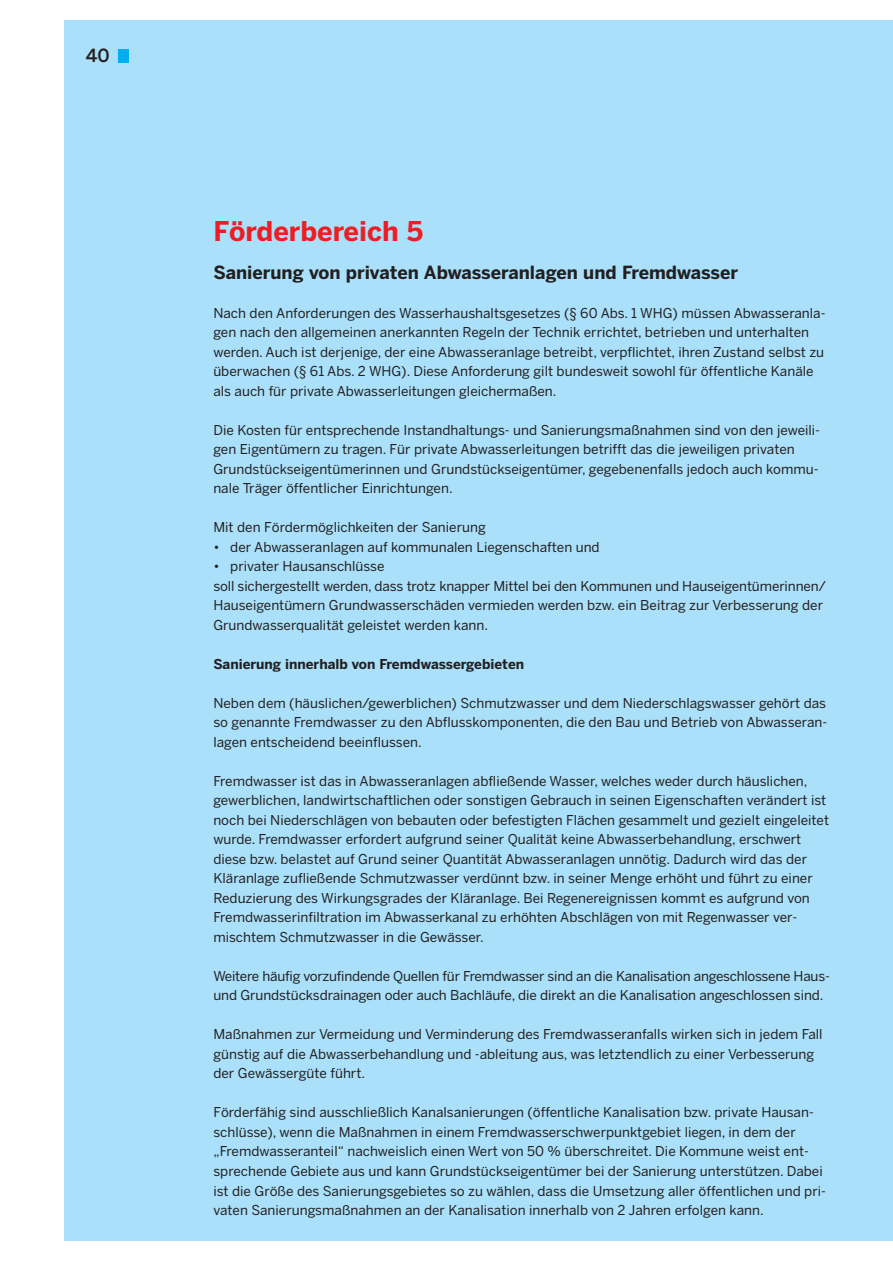
<style>
.page{position:relative;width:893px;height:1262px;background:#fff}
.page>*{position:absolute;margin:0;border:0;box-sizing:border-box;transform-origin:0 0}
.t1{font:700 27px "Benton Sans";color:#ee1d23}
.t2{font:700 18px "Benton Sans";color:#231f20}
.t3{font:500 18px "Benton Sans";color:#231f20}
.t4{font:13.5px/19.5px "Benton Sans";color:#231f20}
.t5{font:700 13.5px "Benton Sans";color:#231f20}
</style>
<div class="page">
<div style="left:64px;top:20px;width:828px;height:1220px;background:#aae0f9"></div>
<div style="left:118px;top:49px;width:10px;height:13px;background:#00aeef"></div>
<h2 class="t3" style="left:86px;top:49px;width:25px">40</h2>
<h1 class="t1" style="left:213px;top:221px;width:211px">Förderbereich 5</h1>
<h2 class="t2" style="left:213px;top:265px;width:526px">Sanierung von privaten Abwasseranlagen und Fremdwasser</h2>
<p class="t4" style="left:213px;top:304px;width:613px">Nach den Anforderungen des Wasserhaushaltsgesetzes (§ 60 Abs. 1 WHG) müssen Abwasseranla&shy;gen nach den allgemeinen anerkannten Regeln der Technik errichtet, betrieben und unterhalten werden. Auch ist derjenige, der eine Abwasseranlage betreibt, verpflichtet, ihren Zustand selbst zu überwachen (§ 61 Abs. 2 WHG). Diese Anforderung gilt bundesweit sowohl für öffentliche Kanäle als auch für private Abwasserleitungen gleichermaßen.</p>
<p class="t4" style="left:213px;top:421px;width:608px">Die Kosten für entsprechende Instandhaltungs- und Sanierungsmaßnahmen sind von den jeweili&shy;gen Eigentümern zu tragen. Für private Abwasserleitungen betrifft das die jeweiligen privaten Grundstückseigentümerinnen und Grundstückseigentümer, gegebenenfalls jedoch auch kommu&shy;nale Träger öffentlicher Einrichtungen.</p>
<p class="t4" style="left:213px;top:519px;width:274px">Mit den Fördermöglichkeiten der Sanierung</p>
<p class="t4" style="left:213px;top:538px;width:388px">• der Abwasseranlagen auf kommunalen Liegenschaften und</p>
<p class="t4" style="left:213px;top:558px;width:614px">• privater Hausanschlüsse<br>soll sichergestellt werden, dass trotz knapper Mittel bei den Kommunen und Hauseigentümerinnen/ Hauseigentümern Grundwasserschäden vermieden werden bzw. ein Beitrag zur Verbesserung der Grundwasserqualität geleistet werden kann.</p>
<p class="t5" style="left:213px;top:659px;width:312px">Sanierung innerhalb von Fremdwassergebieten</p>
<p class="t4" style="left:213px;top:694px;width:615px;text-align:justify">Neben dem (häuslichen/gewerblichen) Schmutzwasser und dem Niederschlagswasser gehört das so genannte Fremdwasser zu den Abflusskomponenten, die den Bau und Betrieb von Abwasseran&shy;lagen entscheidend beeinflussen.</p>
<p class="t4" style="left:213px;top:772px;width:617px">Fremdwasser ist das in Abwasseranlagen abfließende Wasser, welches weder durch häuslichen, gewerblichen, landwirtschaftlichen oder sonstigen Gebrauch in seinen Eigenschaften verändert ist noch bei Niederschlägen von bebauten oder befestigten Flächen gesammelt und gezielt eingeleitet wurde. Fremdwasser erfordert aufgrund seiner Qualität keine Abwasserbehandlung, erschwert diese bzw. belastet auf Grund seiner Quantität Abwasseranlagen unnötig. Dadurch wird das der Kläranlage zufließende Schmutzwasser verdünnt bzw. in seiner Menge erhöht und führt zu einer Reduzierung des Wirkungsgrades der Kläranlage. Bei Regenereignissen kommt es aufgrund von Fremdwasserinfiltration im Abwasserkanal zu erhöhten Abschlägen von mit Regenwasser ver&shy;mischtem Schmutzwasser in die Gewässer.</p>
<p class="t4" style="left:213px;top:967px;width:618px">Weitere häufig vorzufindende Quellen für Fremdwasser sind an die Kanalisation angeschlossene Haus&shy;und Grundstücksdrainagen oder auch Bachläufe, die direkt an die Kanalisation angeschlossen sind.</p>
<p class="t4" style="left:213px;top:1026px;width:610px">Maßnahmen zur Vermeidung und Verminderung des Fremdwasseranfalls wirken sich in jedem Fall günstig auf die Abwasserbehandlung und -ableitung aus, was letztendlich zu einer Verbesserung der Gewässergüte führt.</p>
<p class="t4" style="left:213px;top:1104px;width:614px">Förderfähig sind ausschließlich Kanalsanierungen (öffentliche Kanalisation bzw. private Hausan&shy;schlüsse), wenn die Maßnahmen in einem Fremdwasserschwerpunktgebiet liegen, in dem der „Fremdwasseranteil“ nachweislich einen Wert von 50 % überschreitet. Die Kommune weist ent&shy;sprechende Gebiete aus und kann Grundstückseigentümer bei der Sanierung unterstützen. Dabei ist die Größe des Sanierungsgebietes so zu wählen, dass die Umsetzung aller öffentlichen und pri&shy;vaten Sanierungsmaßnahmen an der Kanalisation innerhalb von 2 Jahren erfolgen kann.</p>
</div>
